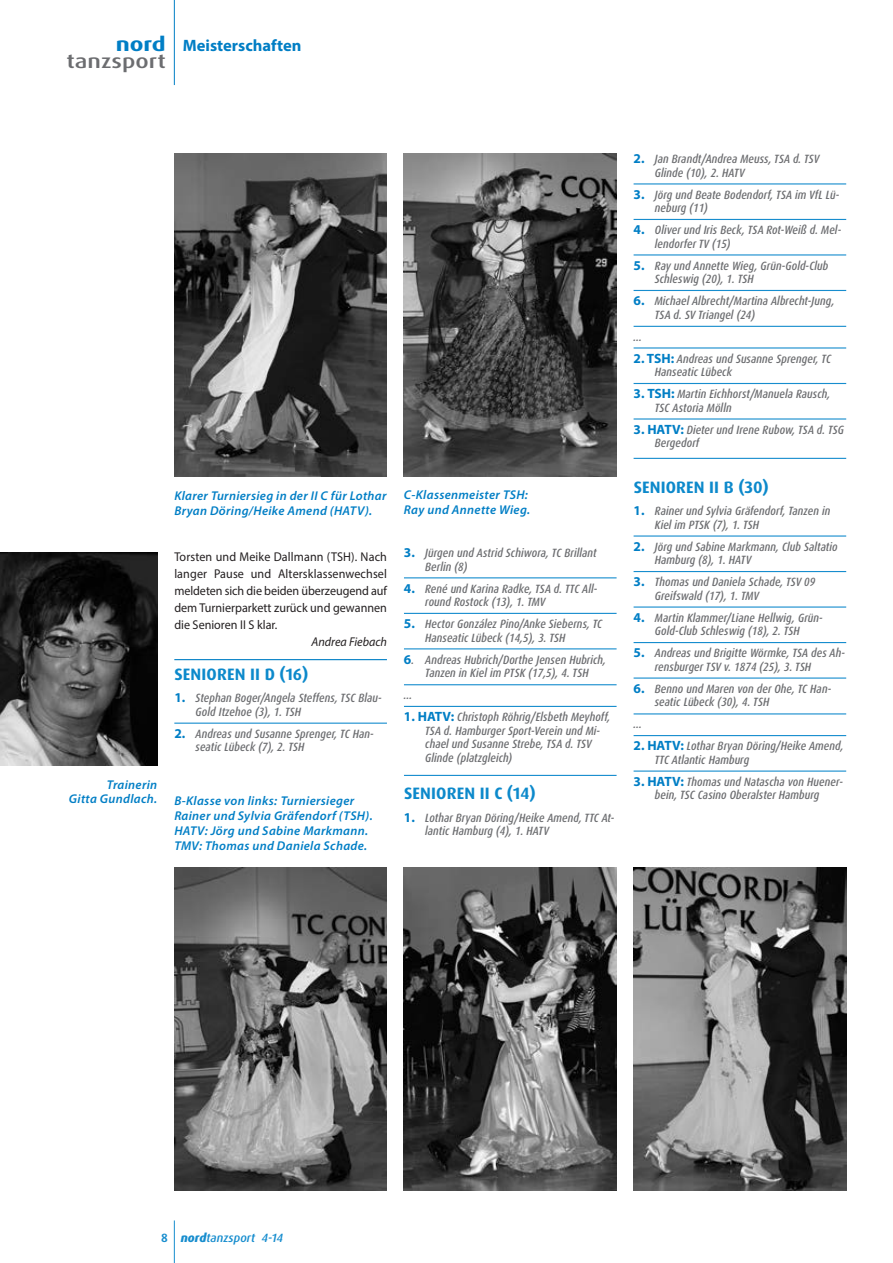
<style>
.page{position:relative;width:893px;height:1263px;background:#fff}
.page>*{position:absolute;margin:0;border:0;box-sizing:border-box;transform-origin:0 0}
.t1{font:500 19.5px "Dax OT";color:#6c6d70;scale:1.25 1}
.t2{font:700 19.5px "Dax OT";color:#007ec5;scale:1.25 1}
.t3{font:700 16.5px "Dax OT";letter-spacing:.01em;color:#0c89cb}
.t4{font:700 16.5px "Myriad Pro";color:#007ec5}
.t5{font:italic 600 12.75px/14.9px "Myriad Pro";letter-spacing:.025em;color:#007ec5}
.t6{font:12.75px/17px "Myriad Pro";color:#231f20;text-align:justify;scale:.95 1}
.t7{font:italic 12.75px "Myriad Pro";color:#231f20;scale:.95 1}
.t8{font:italic 500 condensed 12px/13.5px "Dax OT";color:#6c6d70}
.t9{font:italic 500 12px "Dax OT";color:#178dce}
.s1{font-family:"Myriad Pro";font-weight:700;font-style:normal;font-stretch:normal;font-size:13.5px;color:#007ec5}
.s2{font-weight:700;font-style:normal}
.s3{font-weight:800}
</style>
<div class="page">
<hr style="left:634px;top:183px;width:212px;height:1px;background:#178dce">
<hr style="left:634px;top:219px;width:212px;height:1px;background:#178dce">
<hr style="left:634px;top:254px;width:212px;height:1px;background:#178dce">
<hr style="left:634px;top:290px;width:212px;height:1px;background:#178dce">
<hr style="left:634px;top:326px;width:212px;height:1px;background:#178dce">
<hr style="left:634px;top:347px;width:212px;height:2px;background:#178dce">
<hr style="left:634px;top:383px;width:212px;height:1px;background:#178dce">
<hr style="left:634px;top:418px;width:212px;height:2px;background:#178dce">
<hr style="left:634px;top:458px;width:212px;height:1px;background:#178dce">
<hr style="left:634px;top:535px;width:212px;height:2px;background:#178dce">
<hr style="left:634px;top:571px;width:212px;height:1px;background:#178dce">
<hr style="left:634px;top:606px;width:212px;height:2px;background:#178dce">
<hr style="left:634px;top:642px;width:212px;height:1px;background:#178dce">
<hr style="left:634px;top:677px;width:212px;height:2px;background:#178dce">
<hr style="left:634px;top:713px;width:212px;height:1px;background:#178dce">
<hr style="left:634px;top:735px;width:212px;height:1px;background:#178dce">
<hr style="left:634px;top:770px;width:212px;height:2px;background:#178dce">
<hr style="left:174px;top:1220px;width:1px;height:43px;background:#178dce">
<hr style="left:174px;top:0;width:1px;height:85px;background:#007ec5">
<hr style="left:174px;top:659px;width:213px;height:1px;background:#007ec5">
<hr style="left:174px;top:723px;width:213px;height:1px;background:#178dce">
<hr style="left:404px;top:577px;width:213px;height:1px;background:#178dce">
<hr style="left:404px;top:613px;width:213px;height:1px;background:#178dce">
<hr style="left:404px;top:648px;width:213px;height:1px;background:#178dce">
<hr style="left:404px;top:684px;width:213px;height:1px;background:#178dce">
<hr style="left:404px;top:706px;width:213px;height:1px;background:#178dce">
<hr style="left:404px;top:775px;width:213px;height:1px;background:#178dce">
<img style="left:404px;top:153px;width:213px;height:323px">
<img style="left:174px;top:867px;width:213px;height:324px">
<img style="left:404px;top:867px;width:213px;height:324px">
<img style="left:634px;top:867px;width:212px;height:324px">
<img style="left:0;top:553px;width:157px;height:212px">
<img style="left:174px;top:153px;width:213px;height:323px">
<h1 class="t2" style="left:116px;top:36px;width:42px">nord</h1>
<h1 class="t1" style="left:67px;top:49px;width:81px">tanzsport</h1>
<h2 class="t4" style="left:183px;top:39px;width:120px">Meisterschaften</h2>
<p class="t5" style="left:69px;top:778px;width:90px;text-align:right">Trainerin<br>Gitta Gundlach.</p>
<p class="t5" style="left:174px;top:490px;width:214px">Klarer Turniersieg in der II C für Lothar<br>Bryan Döring/Heike Amend (HATV).</p>
<p class="t6" style="left:174px;top:550px;width:225px">Torsten und Meike Dallmann (TSH). Nach langer Pause und Altersklassenwechsel meldeten sich die beiden überzeugend auf dem Turnierparkett zurück und gewannen die Senioren II S klar.</p>
<p class="t7" style="left:311px;top:634px;width:81px">Andrea Fiebach</p>
<h2 class="t3" style="left:174px;top:667px;width:136px">SENIOREN II D (16)</h2>
<p class="t8" style="left:196px;top:692px;width:188px;text-indent:-21px"><span class="s1">1.</span> Stephan Boger/Angela Steffens, TSC Blau-<br>Gold Itzehoe (3), 1. TSH</p>
<p class="t8" style="left:196px;top:728px;width:180px;text-indent:-21px"><span class="s1">2.</span> Andreas und Susanne Sprenger, TC Han&shy;seatic Lübeck (7), 2. TSH</p>
<p class="t5" style="left:174px;top:794px;width:200px">B-Klasse von links: Turniersieger Rainer und Sylvia Gräfendorf (TSH).<br>HATV: Jörg und Sabine Markmann.<br>TMV: Thomas und Daniela Schade.</p>
<p class="t5" style="left:404px;top:489px;width:128px">C-Klassenmeister TSH:<br>Ray und Annette Wieg.</p>
<p class="t8" style="left:425px;top:547px;width:173px;text-indent:-21px"><span class="s1">3.</span> Jürgen und Astrid Schiwora, TC Brillant<br>Berlin (8)</p>
<p class="t8" style="left:425px;top:582px;width:174px;text-indent:-21px"><span class="s1">4.</span> René und Karina Radke, TSA d. TTC All&shy;round Rostock (13), 1. TMV</p>
<p class="t8" style="left:425px;top:618px;width:179px;text-indent:-21px"><span class="s1">5.</span> Hector González Pino/Anke Sieberns, TC<br>Hanseatic Lübeck (14,5), 3. TSH</p>
<p class="t8" style="left:404px;top:653px;width:204px;text-align:center"><span class="s1">6</span>. Andreas Hubrich/Dorthe Jensen Hubrich,<br>Tanzen in Kiel im PTSK (17,5), 4. TSH</p>
<p class="t8" style="left:404px;top:689px;width:10px">…</p>
<p class="t8" style="left:425px;top:711px;width:187px;text-indent:-21px"><span class="s1">1. HATV:</span> Christoph Röhrig/Elsbeth Meyhoff, TSA d. Hamburger Sport-Verein und Mi&shy;chael und Susanne Strebe, TSA d. TSV Glinde (platzgleich)</p>
<h2 class="t3" style="left:404px;top:786px;width:133px">SENIOREN II C (14)</h2>
<p class="t8" style="left:425px;top:811px;width:191px;text-indent:-21px"><span class="s1">1.</span> Lothar Bryan Döring/Heike Amend, TTC At&shy;lantic Hamburg (4), 1. HATV</p>
<p class="t8" style="left:655px;top:153px;width:166px;text-indent:-21px"><span class="s1">2.</span> Jan Brandt/Andrea Meuss, TSA d. TSV<br>Glinde (10), 2. HATV</p>
<p class="t8" style="left:655px;top:189px;width:186px;text-indent:-21px"><span class="s1">3.</span> Jörg und Beate Bodendorf, TSA im VfL Lü&shy;neburg (11)</p>
<p class="t8" style="left:655px;top:224px;width:188px;text-indent:-21px"><span class="s1">4.</span> Oliver und Iris Beck, TSA Rot-Weiß d. Mel&shy;lendorfer TV (15)</p>
<p class="t8" style="left:655px;top:260px;width:175px;text-indent:-21px"><span class="s1">5.</span> Ray und Annette Wieg, Grün-Gold-Club<br>Schleswig (20), 1. TSH</p>
<p class="t8" style="left:655px;top:295px;width:181px;text-indent:-21px"><span class="s1">6.</span> Michael Albrecht/Martina Albrecht-Jung,<br>TSA d. SV Triangel (24)</p>
<p class="t8" style="left:634px;top:331px;width:10px">…</p>
<p class="t8" style="left:655px;top:353px;width:178px;text-indent:-21px"><span class="s1">2. TSH:</span> Andreas und Susanne Sprenger, TC<br>Hanseatic Lübeck</p>
<p class="t8" style="left:655px;top:388px;width:177px;text-indent:-21px"><span class="s1">3. TSH:</span> Martin Eichhorst/Manuela Rausch,<br>TSC Astoria Mölln</p>
<p class="t8" style="left:655px;top:424px;width:191px;text-indent:-21px"><span class="s1">3. HATV:</span> Dieter und Irene Rubow, TSA d. TSG<br>Bergedorf</p>
<h2 class="t3" style="left:634px;top:480px;width:137px">SENIOREN II B (30)</h2>
<p class="t8" style="left:655px;top:505px;width:177px;text-indent:-21px"><span class="s1">1.</span> Rainer und Sylvia Gräfendorf, Tanzen in<br>Kiel im PTSK (7), 1. TSH</p>
<p class="t8" style="left:655px;top:541px;width:184px;text-indent:-21px"><span class="s1">2.</span> Jörg und Sabine Markmann, Club Saltatio<br>Hamburg (8), 1. HATV</p>
<p class="t8" style="left:655px;top:576px;width:162px;text-indent:-21px"><span class="s1">3.</span> Thomas und Daniela Schade, TSV 09<br>Greifswald (17), 1. TMV</p>
<p class="t8" style="left:634px;top:612px;width:191px;text-align:center"><span class="s1">4.</span> Martin Klammer/Liane Hellwig, Grün-<br>Gold-Club Schleswig (18), 2. TSH</p>
<p class="t8" style="left:655px;top:647px;width:192px;text-indent:-21px"><span class="s1">5.</span> Andreas und Brigitte Wörmke, TSA des Ah&shy;rensburger TSV v. 1874 (25), 3. TSH</p>
<p class="t8" style="left:655px;top:683px;width:178px;text-indent:-21px"><span class="s1">6.</span> Benno und Maren von der Ohe, TC Han&shy;seatic Lübeck (30), 4. TSH</p>
<p class="t8" style="left:634px;top:718px;width:10px">…</p>
<p class="t8" style="left:655px;top:740px;width:190px;text-indent:-21px"><span class="s1">2. HATV:</span> Lothar Bryan Döring/Heike Amend,<br>TTC Atlantic Hamburg</p>
<p class="t8" style="left:634px;top:776px;width:211px;text-align:center"><span class="s1">3. HATV:</span> Thomas und Natascha von Huener&shy;bein, TSC Casino Oberalster Hamburg</p>
<p class="t9" style="left:161px;top:1230px;width:123px"><span class="s2">8</span> <span class="s3">nord</span>tanzsport 4-14</p>
</div>
